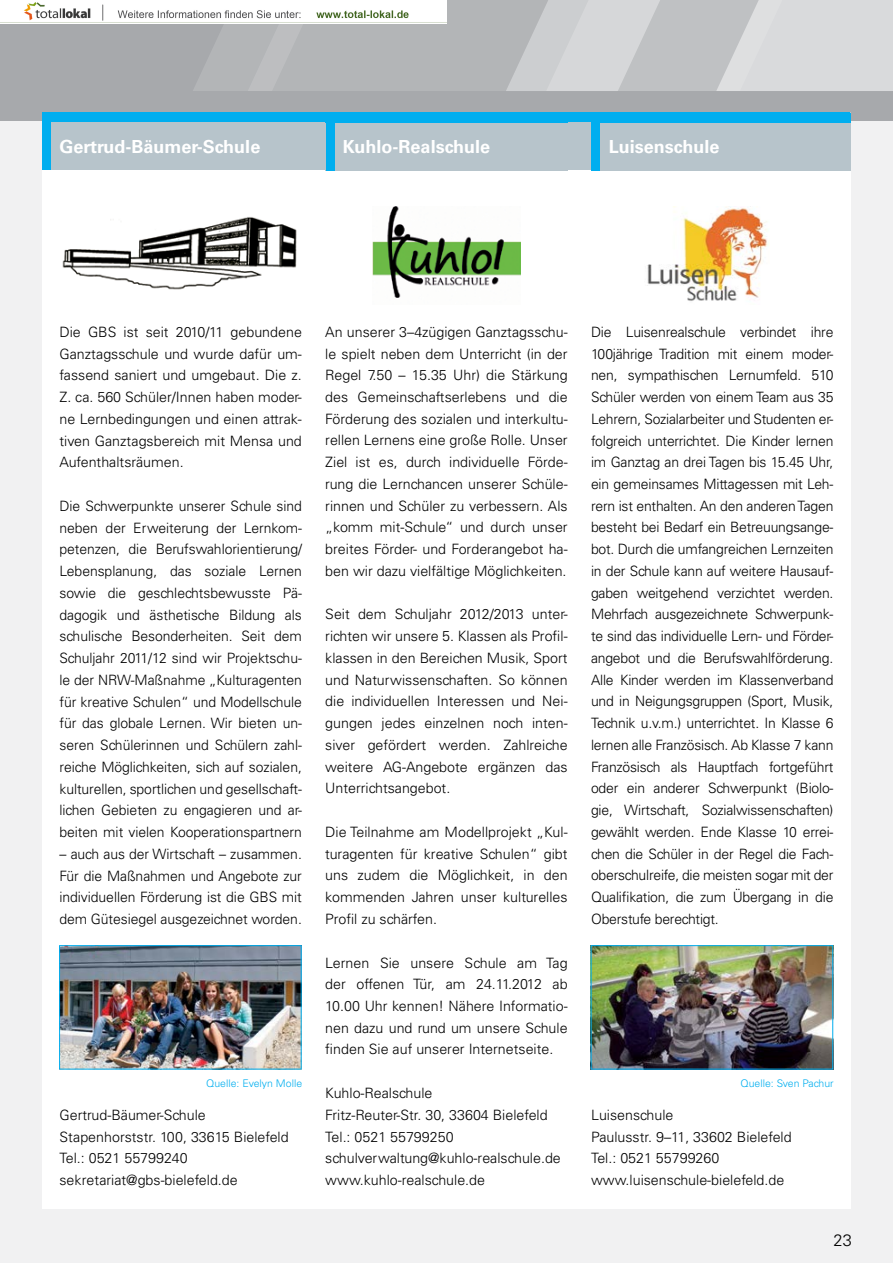
<style>
.page{position:relative;width:893px;height:1263px;background:#fff}
.page>*{position:absolute;margin:0;border:0;box-sizing:border-box;transform-origin:0 0}
.t1{font:700 18px "Univers LT";color:#fff}
.t2{font:300 16.5px "Univers LT";color:#000}
.fliesstext_block{font:300 14.25px/21.8px "Univers LT";color:#000;text-align:justify}
.bildunterschrift{font:300 10.5px "Univers LT";color:#00aeef}
</style>
<div class="page">
<div style="left:0;top:91px;width:893px;height:1172px;background:#f1f1f2"></div>
<div style="left:0;top:0;width:893px;height:121px;background:#a7a9ac"></div>
<div style="left:43px;top:113px;width:808px;height:1096px;background:#fff"></div>
<div style="left:42px;top:112px;width:808px;height:58px;background:#b7c4cb"></div>
<div style="left:43px;top:113px;width:807px;height:9px;background:#00aeef"></div>
<svg style="left:193px;top:0;width:700px;height:91px"></svg>
<div style="left:42px;top:113px;width:260px;height:9px;background:#00aeef"></div>
<div style="left:43px;top:113px;width:8px;height:57px;background:#00aeef"></div>
<div style="left:326px;top:113px;width:8px;height:57px;background:#00aeef"></div>
<div style="left:591px;top:113px;width:260px;height:9px;background:#00aeef"></div>
<div style="left:592px;top:113px;width:8px;height:57px;background:#00aeef"></div>
<img style="left:62px;top:217px;width:235px;height:73px">
<img style="left:373px;top:206px;width:147px;height:92px">
<img style="left:647px;top:206px;width:121px;height:95px">
<img style="left:61px;top:947px;width:239px;height:120px">
<div style="left:59px;top:945px;width:243px;height:124px;border:1px solid #00aeef"></div>
<img style="left:593px;top:947px;width:238px;height:120px">
<div style="left:591px;top:945px;width:242px;height:124px;border:1px solid #00aeef"></div>
<img style="left:0;top:0;width:446px;height:24px">
<p class="t1" style="left:60px;top:136px;width:202px">Gertrud-Bäumer-Schule</p>
<p class="t1" style="left:343px;top:136px;width:149px">Kuhlo-Realschule</p>
<p class="t1" style="left:609px;top:136px;width:112px">Luisenschule</p>
<p class="t1" style="left:60px;top:136px;width:153px">Kapitelüberschrift</p>
<p class="fliesstext_block" style="left:325px;top:321px;width:244px">An unserer 3–4zügigen Ganztagsschu&shy;le spielt neben dem Unterricht (in der Regel 7.50 – 15.35 Uhr) die Stärkung des Gemeinschaftserlebens und die Förderung des sozialen und interkultu&shy;rellen Lernens eine große Rolle. Unser Ziel ist es, durch individuelle Förde&shy;rung die Lernchancen unserer Schüle&shy;rinnen und Schüler zu verbessern. Als „komm mit-Schule“ und durch unser breites Förder- und Forderangebot ha&shy;ben wir dazu vielfältige Möglichkeiten.</p>
<p class="fliesstext_block" style="left:325px;top:604px;width:244px">Seit dem Schuljahr 2012/2013 unter&shy;richten wir unsere 5. Klassen als Profil&shy;klassen in den Bereichen Musik, Sport und Naturwissenschaften. So können die individuellen Interessen und Nei&shy;gungen jedes einzelnen noch inten&shy;siver gefördert werden. Zahlreiche weitere AG-Angebote ergänzen das Unterrichtsangebot.</p>
<p class="fliesstext_block" style="left:325px;top:821px;width:244px">Die Teilnahme am Modellprojekt „Kul&shy;turagenten für kreative Schulen“ gibt uns zudem die Möglichkeit, in den kommenden Jahren unser kulturelles Profil zu schärfen.</p>
<p class="fliesstext_block" style="left:325px;top:951px;width:244px">Lernen Sie unsere Schule am Tag der offenen Tür, am 24.11.2012 ab 10.00 Uhr kennen! Nähere Informatio&shy;nen dazu und rund um unsere Schule finden Sie auf unserer Internetseite.</p>
<p class="fliesstext_block" style="left:325px;top:1082px;width:109px">Kuhlo-Realschule</p>
<p class="fliesstext_block" style="left:325px;top:1104px;width:224px">Fritz-Reuter-Str. 30, 33604 Bielefeld</p>
<p class="fliesstext_block" style="left:325px;top:1125px;width:130px">Tel.: 0521 55799250</p>
<p class="fliesstext_block" style="left:325px;top:1147px;width:237px">schulverwaltung@kuhlo-realschule.de</p>
<p class="fliesstext_block" style="left:325px;top:1169px;width:161px">www.kuhlo-realschule.de</p>
<p class="fliesstext_block" style="left:60px;top:321px;width:244px">Die GBS ist seit 2010/11 gebundene Ganztagsschule und wurde dafür um&shy;fassend saniert und umgebaut. Die z.<br>Z. ca. 560 Schüler/Innen haben moder&shy;ne Lernbedingungen und einen attrak&shy;tiven Ganztagsbereich mit Mensa und Aufenthaltsräumen.</p>
<p class="fliesstext_block" style="left:60px;top:495px;width:244px">Die Schwerpunkte unserer Schule sind neben der Erweiterung der Lernkom&shy;petenzen, die Berufswahlorientierung/ Lebensplanung, das soziale Lernen sowie die geschlechtsbewusste Pä&shy;dagogik und ästhetische Bildung als schulische Besonderheiten. Seit dem Schuljahr 2011/12 sind wir Projektschu&shy;le der NRW-Maßnahme „Kulturagenten für kreative Schulen“ und Modellschule für das globale Lernen. Wir bieten un&shy;seren Schülerinnen und Schülern zahl&shy;reiche Möglichkeiten, sich auf sozialen, kulturellen, sportlichen und gesellschaft&shy;lichen Gebieten zu engagieren und ar&shy;beiten mit vielen Kooperationspartnern</p>
<p class="fliesstext_block" style="left:60px;top:843px;width:244px">– auch aus der Wirtschaft – zusammen.<br>Für die Maßnahmen und Angebote zur individuellen Förderung ist die GBS mit dem Gütesiegel ausgezeichnet worden.</p>
<p class="fliesstext_block" style="left:591px;top:321px;width:244px">Die Luisenrealschule verbindet ihre 100jährige Tradition mit einem moder&shy;nen, sympathischen Lernumfeld. 510<br>Schüler werden von einem Team aus 35<br>Lehrern, Sozialarbeiter und Studenten er&shy;folgreich unterrichtet. Die Kinder lernen im Ganztag an drei Tagen bis 15.45 Uhr, ein gemeinsames Mittagessen mit Leh&shy;rern ist enthalten. An den anderen Tagen besteht bei Bedarf ein Betreuungsange&shy;bot. Durch die umfangreichen Lernzeiten in der Schule kann auf weitere Hausauf&shy;gaben weitgehend verzichtet werden.<br>Mehrfach ausgezeichnete Schwerpunk&shy;te sind das individuelle Lern- und Förder&shy;angebot und die Berufswahlförderung.<br>Alle Kinder werden im Klassenverband und in Neigungsgruppen (Sport, Musik, Technik u.v.m.) unterrichtet. In Klasse 6 lernen alle Französisch. Ab Klasse 7 kann Französisch als Hauptfach fortgeführt oder ein anderer Schwerpunkt (Biolo&shy;gie, Wirtschaft, Sozialwissenschaften) gewählt werden. Ende Klasse 10 errei&shy;chen die Schüler in der Regel die Fach&shy;oberschulreife, die meisten sogar mit der Qualifikation, die zum Übergang in die Oberstufe berechtigt.</p>
<p class="bildunterschrift" style="left:206px;top:1077px;width:98px">Quelle: Evelyn Molle</p>
<p class="bildunterschrift" style="left:740px;top:1077px;width:95px">Quelle: Sven Pachur</p>
<p class="fliesstext_block" style="left:60px;top:1104px;width:148px">Gertrud-Bäumer-Schule</p>
<p class="fliesstext_block" style="left:60px;top:1126px;width:231px">Stapenhorststr. 100, 33615 Bielefeld</p>
<p class="fliesstext_block" style="left:60px;top:1147px;width:130px">Tel.: 0521 55799240</p>
<p class="fliesstext_block" style="left:60px;top:1169px;width:180px">sekretariat@gbs-bielefeld.de</p>
<p class="fliesstext_block" style="left:591px;top:1104px;width:84px">Luisenschule</p>
<p class="fliesstext_block" style="left:591px;top:1126px;width:202px">Paulusstr. 9–11, 33602 Bielefeld</p>
<p class="fliesstext_block" style="left:591px;top:1147px;width:130px">Tel.: 0521 55799260</p>
<p class="fliesstext_block" style="left:591px;top:1169px;width:195px">www.luisenschule-bielefeld.de</p>
<p class="t2" style="left:833px;top:1230px;width:20px">23</p>
</div>
